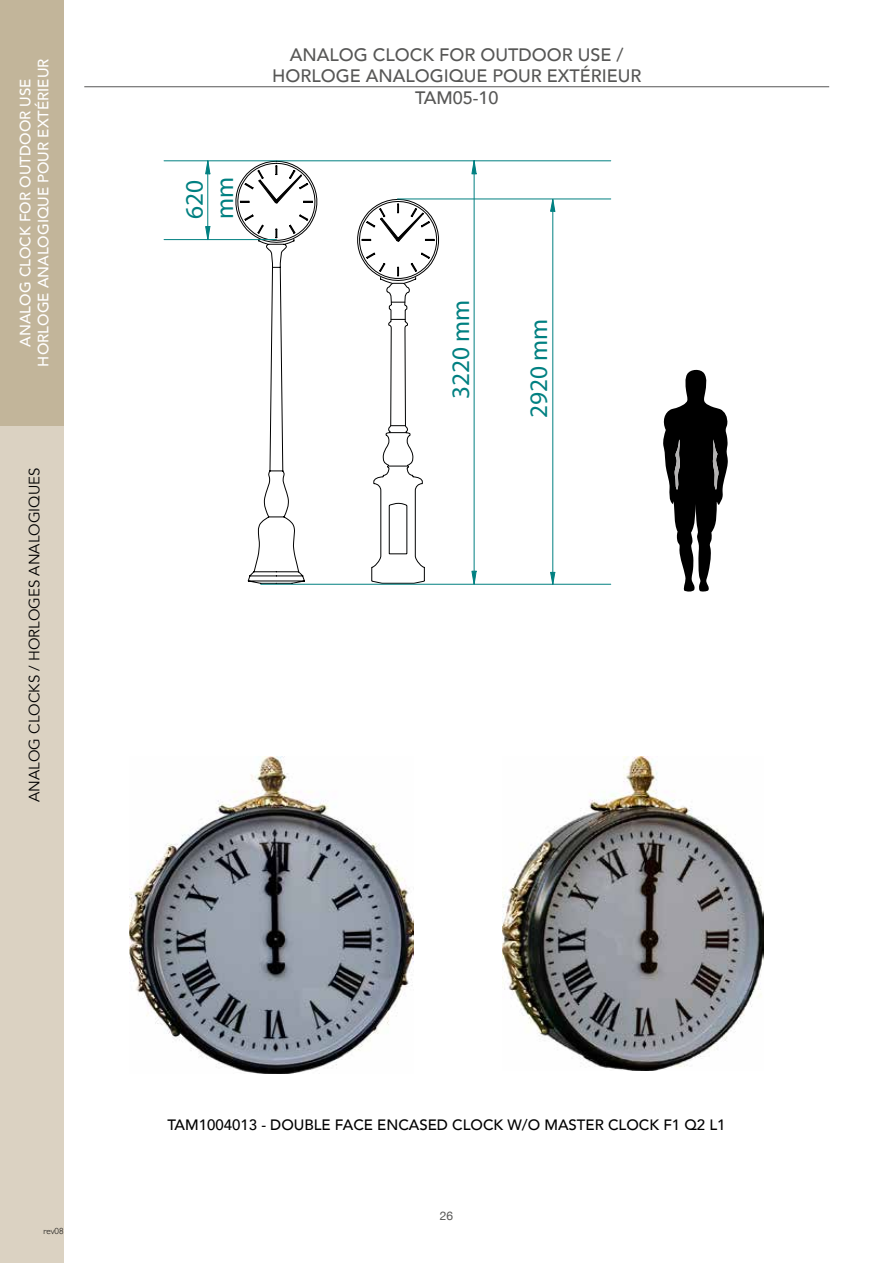
<style>
.page{position:relative;width:893px;height:1263px;background:#fff}
.page>*{position:absolute;margin:0;border:0;box-sizing:border-box;transform-origin:0 0}
.t1{font:25.35px/30.3px "Myriad Pro";color:#008081}
.t2{font:500 18px/21.6px "Avenir";color:#575756;text-align:center}
.t3{font:500 15px/18px "Avenir";color:#fff;text-align:center}
.t4{font:500 15px "Avenir";color:#000}
.t5{font:15px "Avenir";color:#000}
.t6{font:12px "Helvetica Neue";color:#575756}
.t7{font:300 9px "Gill Sans";color:#000}
</style>
<div class="page">
<div style="left:0;top:374px;width:64px;height:889px;background:#dbd2c2"></div>
<div style="left:0;top:0;width:64px;height:425px;background:#c2b59a"></div>
<hr style="left:84px;top:86px;width:745px;height:1px;background:#575756">
<img style="left:130px;top:757px;width:283px;height:316px">
<img style="left:502px;top:757px;width:261px;height:313px">
<svg style="left:663px;top:369px;width:65px;height:223px"></svg>
<svg style="left:357px;top:199px;width:82px;height:385px"></svg>
<svg style="left:235px;top:161px;width:82px;height:423px"></svg>
<svg style="left:471px;top:161px;width:5px;height:13px"></svg>
<svg style="left:471px;top:571px;width:5px;height:13px"></svg>
<hr style="left:164px;top:160px;width:447px;height:1px;background:#008081">
<hr style="left:261px;top:584px;width:350px;height:1px;background:#008081">
<hr style="left:474px;top:161px;width:1px;height:422px;background:#008081">
<hr style="left:397px;top:198px;width:214px;height:1px;background:#008081">
<svg style="left:550px;top:198px;width:5px;height:14px"></svg>
<svg style="left:550px;top:572px;width:5px;height:13px"></svg>
<hr style="left:552px;top:199px;width:1px;height:385px;background:#008081">
<hr style="left:164px;top:239px;width:112px;height:1px;background:#008081">
<hr style="left:207px;top:161px;width:1px;height:79px;background:#008081">
<svg style="left:205px;top:160px;width:5px;height:14px"></svg>
<svg style="left:205px;top:226px;width:5px;height:15px"></svg>
<p class="t3" style="left:15px;top:366px;width:309px;rotate:-90deg">ANALOG CLOCK FOR OUTDOOR USE<br>HORLOGE ANALOGIQUE POUR EXTÉRIEUR</p>
<p class="t2" style="left:272px;top:42px;width:371px">ANALOG CLOCK FOR OUTDOOR USE /<br>HORLOGE ANALOGIQUE POUR EXTÉRIEUR<br>TAM05-10</p>
<h1 class="t1" style="left:179px;top:219px;width:44px;rotate:-90deg">620 mm</h1>
<h1 class="t1" style="left:445px;top:399px;width:101px;rotate:-90deg">3220 mm</h1>
<h1 class="t1" style="left:523px;top:418px;width:101px;rotate:-90deg">2920 mm</h1>
<p class="t5" style="left:25px;top:802px;width:336px;rotate:-90deg">ANALOG CLOCKS / HORLOGES ANALOGIQUES</p>
<p class="t7" style="left:43px;top:1224px;width:22px">rev08</p>
<p class="t4" style="left:167px;top:1112px;width:560px">TAM1004013 - DOUBLE FACE ENCASED CLOCK W/O MASTER CLOCK F1 Q2 L1</p>
<p class="t6" style="left:440px;top:1207px;width:15px">26</p>
</div>
